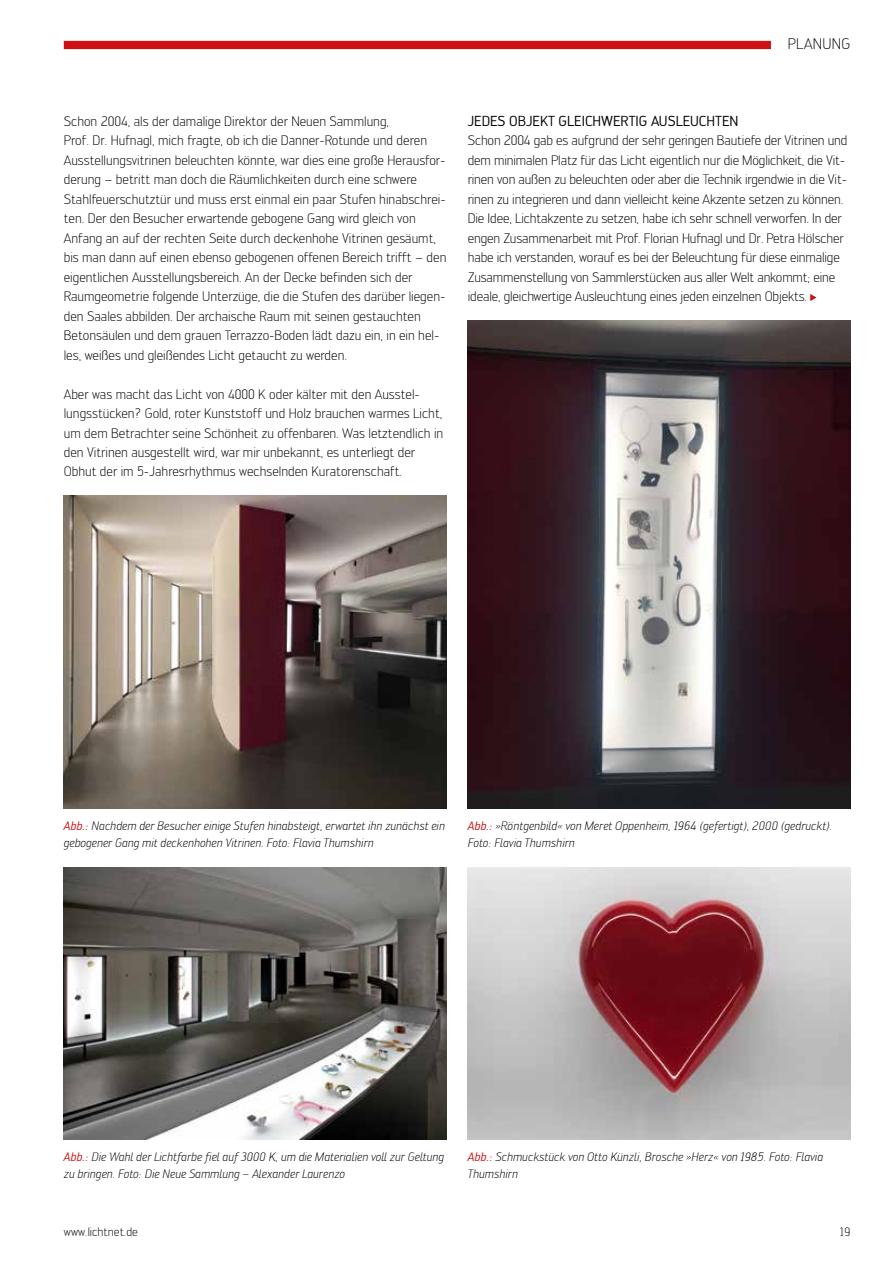
<style>
.page{position:relative;width:893px;height:1263px;background:#fff}
.page>*{position:absolute;margin:0;border:0;box-sizing:border-box;transform-origin:0 0}
.t1{font:300 15px "Engel";letter-spacing:.02em;color:#000}
.t2{font:14.25px "Engel";color:#000}
.t3{font:300 13.5px/19.5px "Engel";color:#000}
.t4{font:italic 300 12px/16.8px "Engel";color:#000}
.t5{font:300 12px "Engel";color:#000}
.s1{font-weight:400;color:#cd1013}
</style>
<div class="page">
<div style="left:64px;top:41px;width:786px;height:8px;background:#cd1013"></div>
<div style="left:771px;top:36px;width:96px;height:14px;background:#fff"></div>
<svg style="left:810px;top:294px;width:6px;height:7px"></svg>
<img style="left:64px;top:496px;width:382px;height:312px">
<img style="left:64px;top:867px;width:382px;height:272px">
<img style="left:468px;top:867px;width:382px;height:272px">
<img style="left:468px;top:321px;width:382px;height:488px">
<p class="t1" style="left:788px;top:35px;width:64px">Planung</p>
<p class="t3" style="left:64px;top:111px;width:384px">Schon 2004, als der damalige Direktor der Neuen Sammlung,<br>Prof. Dr. Hufnagl, mich fragte, ob ich die Danner-Rotunde und deren -Ausstellungsvitrinen beleuchten könnte, war dies eine große Herausfor&shy;derung – betritt man doch die Räumlichkeiten durch eine schwere Stahlfeuerschutztür und muss erst einmal ein paar Stufen hinabschrei&shy;ten. Der den Besucher erwartende gebogene Gang wird gleich von Anfang an auf der rechten Seite durch deckenhohe Vitrinen gesäumt, bis man dann auf einen ebenso gebogenen offenen Bereich trifft – den eigentlichen Ausstellungsbereich. An der Decke befinden sich der Raumgeometrie folgende Unterzüge, die die Stufen des darüber liegen&shy;den Saales abbilden. Der archaische Raum mit seinen gestauchten Betonsäulen und dem grauen Terrazzo-Boden lädt dazu ein, in ein hel&shy;les, weißes und gleißendes Licht getaucht zu werden.</p>
<p class="t3" style="left:64px;top:384px;width:381px">Aber was macht das Licht von 4000 K oder kälter mit den Ausstel&shy;lungsstücken? Gold, roter Kunststoff und Holz brauchen warmes Licht, um dem Betrachter seine Schönheit zu offenbaren. Was letztendlich in den Vitrinen ausgestellt wird, war mir unbekannt, es unterliegt der Obhut der im 5-Jahresrhythmus wechselnden Kuratorenschaft.</p>
<p class="t2" style="left:468px;top:113px;width:272px">JEDES OBJEKT GLEICHWERTIG AUSLEUCHTEN</p>
<p class="t3" style="left:468px;top:131px;width:381px">Schon 2004 gab es aufgrund der sehr geringen Bautiefe der Vitrinen und dem minimalen Platz für das Licht eigentlich nur die Möglichkeit, die Vit&shy;rinen von außen zu beleuchten oder aber die Technik irgendwie in die Vit&shy;rinen zu integrieren und dann vielleicht keine Akzente setzen zu können.<br>Die Idee, Lichtakzente zu setzen, habe ich sehr schnell verworfen. In der engen Zusammenarbeit mit Prof. Florian Hufnagl und Dr. Petra Hölscher habe ich verstanden, worauf es bei der Beleuchtung für diese einmalige Zusammenstellung von Sammlerstücken aus aller Welt ankommt; eine ideale, gleichwertige Ausleuchtung eines jeden einzelnen Objekts.</p>
<p class="t4" style="left:64px;top:817px;width:383px"><span class="s1">Abb.:</span> Nachdem der Besucher einige Stufen hinabsteigt, erwartet ihn zunächst ein gebogener Gang mit deckenhohen Vitrinen. Foto: Flavia Thumshirn</p>
<p class="t4" style="left:468px;top:817px;width:366px"><span class="s1">Abb.:</span> »Röntgenbild« von Meret Oppenheim, 1964 (gefertigt), 2000 (gedruckt).<br>Foto: Flavia Thumshirn</p>
<p class="t4" style="left:64px;top:1148px;width:382px"><span class="s1">Abb.:</span> Die Wahl der Lichtfarbe fiel auf 3000 K, um die Materialien voll zur Geltung zu bringen. Foto: Die Neue Sammlung – Alexander Laurenzo</p>
<p class="t4" style="left:468px;top:1148px;width:357px"><span class="s1">Abb.:</span> Schmuckstück von Otto Künzli, Brosche »Herz« von 1985. Foto: Flavia<br>Thumshirn</p>
<p class="t5" style="left:64px;top:1225px;width:76px">www.lichtnet.de</p>
<p class="t5" style="left:839px;top:1225px;width:12px">19</p>
</div>
